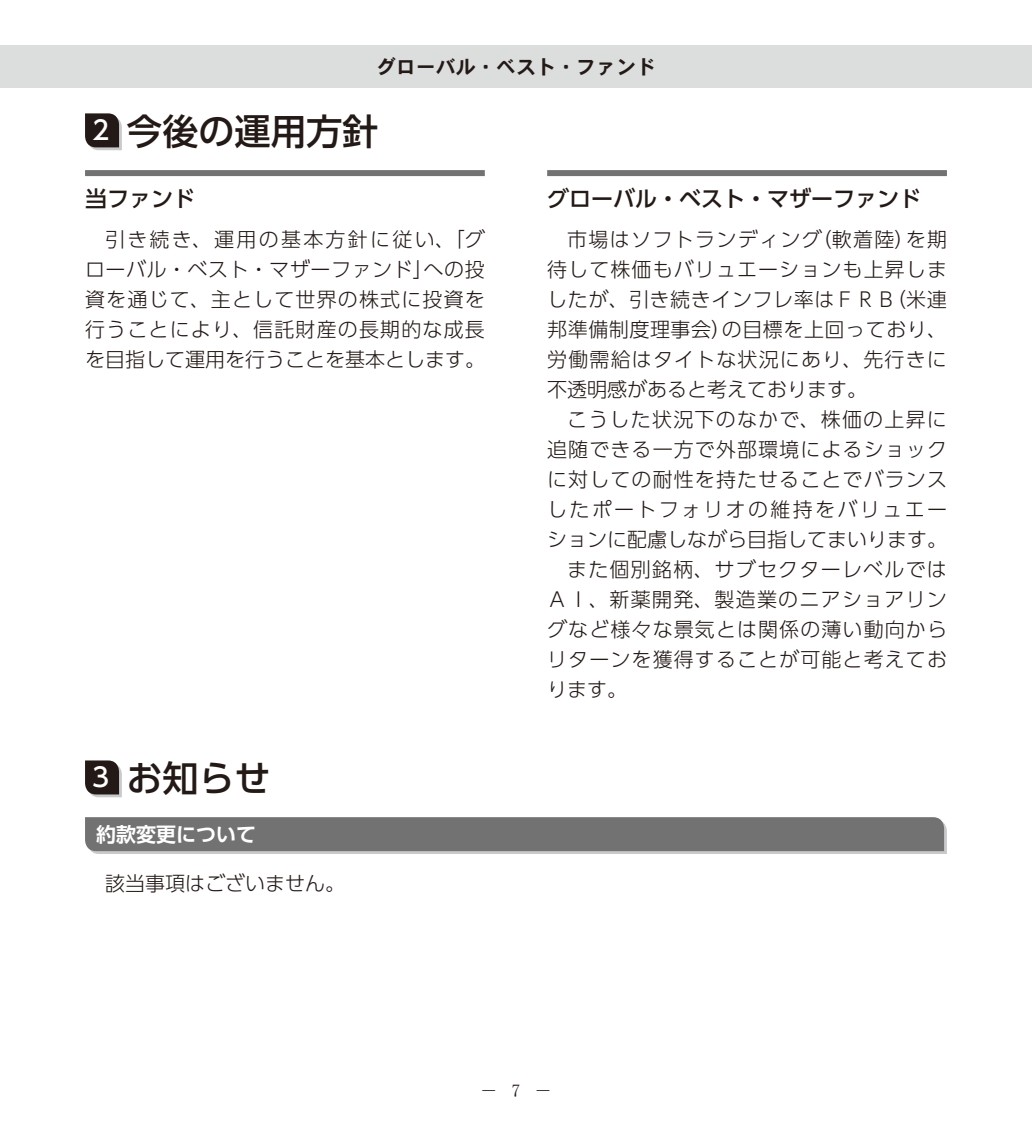
<style>
.page{position:relative;width:1032px;height:1134px;background:#fff}
.page>*{position:absolute;margin:0;border:0;box-sizing:border-box;transform-origin:0 0}
.t1{font:500 36px "UD Shin Go Pro";color:#231916}
.t2{font:500 22px "UD Shin Go Pro";color:#231916}
.t3{font:300 20px/30px "UD Shin Go Pro";letter-spacing:.055em;color:#231916;text-align:justify}
.t4{font:300 20px "UD Shin Go Pro";color:#231916}
.t5{font:300 20px "UD Shin Go Pro";letter-spacing:.115em;color:#231916}
.t6{font:20px "DFHS Gothic R Pro 6 W7";color:#231916}
.t7{font:700 20px "UD Shin Go Pro De";color:#fff}
.t8{font:18px "MS Mincho";color:#231916}
.s1{font-size:26px;color:#fff}
</style>
<div class="page">
<div style="left:0;top:45px;width:1032px;height:43px;background:#dcdddd"></div>
<svg style="left:85px;top:113px;width:37px;height:37px"></svg>
<div style="left:85px;top:170px;width:400px;height:6px;background:#727272"></div>
<div style="left:547px;top:170px;width:400px;height:6px;background:#727272"></div>
<svg style="left:85px;top:760px;width:37px;height:37px"></svg>
<svg style="left:85px;top:817px;width:862px;height:37px;background:#797979"></svg>
<p class="t6" style="left:376px;top:55px;width:281px">グローバル・ベスト・ファンド</p>
<h1 class="t1" style="left:92px;top:102px;width:288px"><span class="s1">2</span> 今後の運用方針</h1>
<p class="t2" style="left:85px;top:180px;width:111px">当ファンド</p>
<p class="t3" style="left:85px;top:224px;width:401px;text-indent:20px">引き続き、運用の基本方針に従い、「グローバル・ベスト・マザーファンド」への投資を通じて、主として世界の株式に投資を行うことにより、信託財産の長期的な成長を目指して運用を行うことを基本とします。</p>
<h1 class="t1" style="left:92px;top:749px;width:180px"><span class="s1">3</span> お知らせ</h1>
<p class="t7" style="left:96px;top:818px;width:161px">約款変更について</p>
<p class="t4" style="left:105px;top:868px;width:242px">該当事項はございません。</p>
<p class="t2" style="left:547px;top:180px;width:375px">グローバル・ベスト・マザーファンド</p>
<p class="t3" style="left:547px;top:224px;width:401px;text-indent:20px">市場はソフトランディング（軟着陸）を期待して株価もバリュエーションも上昇しましたが、引き続きインフレ率はＦＲＢ（米連邦準備制度理事会）の目標を上回っており、労働需給はタイトな状況にあり、先行きに不透明感があると考えております。</p>
<p class="t3" style="left:567px;top:404px;width:381px">こうした状況下のなかで、株価の上昇に</p>
<p class="t3" style="left:547px;top:434px;width:401px">追随できる一方で外部環境によるショック</p>
<p class="t3" style="left:547px;top:464px;width:401px">に対しての耐性を持たせることでバランス</p>
<p class="t5" style="left:547px;top:493px;width:401px">したポートフォリオの維持をバリュエー</p>
<p class="t4" style="left:547px;top:523px;width:401px">ションに配慮しながら目指してまいります。</p>
<p class="t3" style="left:567px;top:554px;width:381px">また個別銘柄、サブセクターレベルでは</p>
<p class="t3" style="left:547px;top:584px;width:401px">ＡＩ、新薬開発、製造業のニアショアリン</p>
<p class="t3" style="left:547px;top:614px;width:401px">グなど様々な景気とは関係の薄い動向から</p>
<p class="t3" style="left:547px;top:644px;width:401px">リターンを獲得することが可能と考えてお</p>
<p class="t3" style="left:547px;top:674px;width:81px">ります。</p>
<p class="t8" style="left:511px;top:1081px;width:11px">7</p>
<p class="t8" style="left:480px;top:1081px;width:74px">－　　－</p>
</div>
